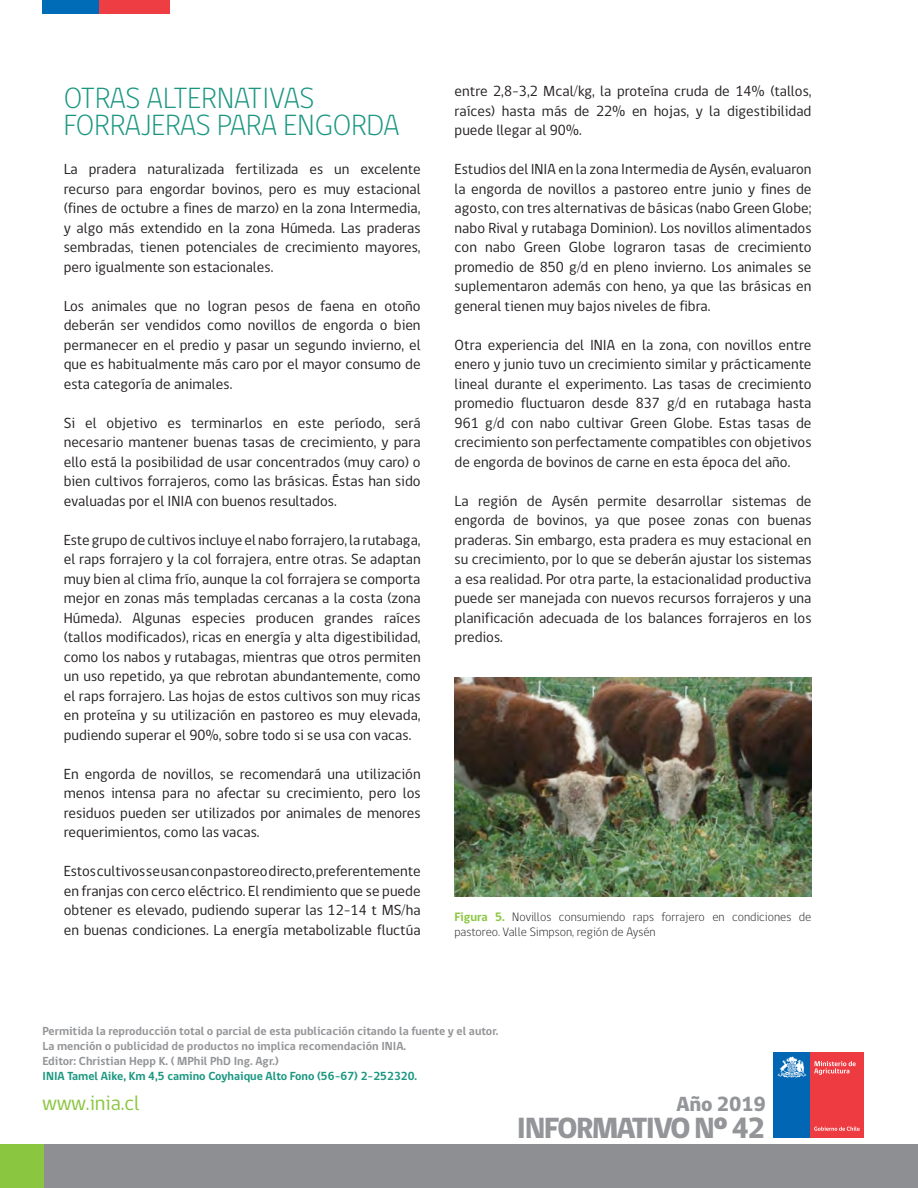
<style>
.page{position:relative;width:918px;height:1188px;background:#fff}
.page>*{position:absolute;margin:0;border:0;box-sizing:border-box;transform-origin:0 0}
.t1{font:300 30px "gob CL";color:#1b9781}
.t2{font:800 30px "gob CL";letter-spacing:-.05em;color:#939598}
.t3{font:21px "gob CL";color:#8bc640}
.t4{font:800 21px "gob CL";letter-spacing:-.01em;color:#939598}
.t5{font:15px/19.5px "gob CL";color:#231f20;text-align:justify}
.t6{font:300 12.45px/15px "gob CL";color:#231f20}
.t7{font:700 12px "gob CL";color:#939598}
.t8{font:700 12px "gob CL";color:#1b9781}
.s1{font-weight:700;color:#8bc640}
</style>
<div class="page">
<div style="left:43px;top:1144px;width:875px;height:44px;background:#8d8f92"></div>
<div style="left:0;top:1144px;width:44px;height:44px;background:#8bc640"></div>
<div style="left:43px;top:0;width:56px;height:14px;background:#006cb7"></div>
<div style="left:99px;top:0;width:71px;height:14px;background:#ee3d43"></div>
<div style="left:773px;top:1053px;width:37px;height:85px;background:#0166b3"></div>
<div style="left:810px;top:1053px;width:54px;height:85px;background:#ee3a41"></div>
<svg style="left:778px;top:1057px;width:28px;height:21px"></svg>
<svg style="left:814px;top:1061px;width:42px;height:14px"></svg>
<svg style="left:814px;top:1127px;width:46px;height:4px"></svg>
<img style="left:455px;top:678px;width:357px;height:219px">
<p class="t1" style="left:64px;top:78px;width:252px">OTRAS ALTERNATIVAS</p>
<p class="t1" style="left:64px;top:105px;width:337px">FORRAJERAS PARA ENGORDA</p>
<p class="t5" style="left:64px;top:160px;width:358px">La pradera naturalizada fertilizada es un excelente recurso para engordar bovinos, pero es muy estacional (fines de octubre a fines de marzo) en la zona Intermedia, y algo más extendido en la zona Húmeda. Las praderas sembradas, tienen potenciales de crecimiento mayores, pero igualmente son estacionales.</p>
<p class="t5" style="left:64px;top:297px;width:358px">Los animales que no logran pesos de faena en otoño deberán ser vendidos como novillos de engorda o bien permanecer en el predio y pasar un segundo invierno, el que es habitualmente más caro por el mayor consumo de esta categoría de animales.</p>
<p class="t5" style="left:64px;top:414px;width:358px">Si el objetivo es terminarlos en este período, será necesario mantener buenas tasas de crecimiento, y para ello está la posibilidad de usar concentrados (muy caro) o bien cultivos forrajeros, como las brásicas. Éstas han sido evaluadas por el INIA con buenos resultados.</p>
<p class="t5" style="left:64px;top:531px;width:358px">Este grupo de cultivos incluye el nabo forrajero, la rutabaga, el raps forrajero y la col forrajera, entre otras. Se adaptan muy bien al clima frío, aunque la col forrajera se comporta mejor en zonas más templadas cercanas a la costa (zona Húmeda). Algunas especies producen grandes raíces (tallos modificados), ricas en energía y alta digestibilidad, como los nabos y rutabagas, mientras que otros permiten un uso repetido, ya que rebrotan abundantemente, como el raps forrajero. Las hojas de estos cultivos son muy ricas en proteína y su utilización en pastoreo es muy elevada, pudiendo superar el 90%, sobre todo si se usa con vacas.</p>
<p class="t5" style="left:64px;top:765px;width:358px">En engorda de novillos, se recomendará una utilización menos intensa para no afectar su crecimiento, pero los residuos pueden ser utilizados por animales de menores requerimientos, como las vacas.</p>
<p class="t5" style="left:64px;top:862px;width:358px">Estos cultivos se usan con pastoreo directo, preferentemente en franjas con cerco eléctrico. El rendimiento que se puede obtener es elevado, pudiendo superar las 12-14 t MS/ha en buenas condiciones. La energía metabolizable fluctúa</p>
<p class="t5" style="left:455px;top:82px;width:358px">entre 2,8-3,2 Mcal/kg, la proteína cruda de 14% (tallos, raíces) hasta más de 22% en hojas, y la digestibilidad puede llegar al 90%.</p>
<p class="t5" style="left:455px;top:160px;width:358px">Estudios del INIA en la zona Intermedia de Aysén, evaluaron la engorda de novillos a pastoreo entre junio y fines de agosto, con tres alternativas de básicas (nabo Green Globe; nabo Rival y rutabaga Dominion). Los novillos alimentados con nabo Green Globe lograron tasas de crecimiento promedio de 850 g/d en pleno invierno. Los animales se suplementaron además con heno, ya que las brásicas en general tienen muy bajos niveles de fibra.</p>
<p class="t5" style="left:455px;top:335px;width:358px">Otra experiencia del INIA en la zona, con novillos entre enero y junio tuvo un crecimiento similar y prácticamente lineal durante el experimento. Las tasas de crecimiento promedio fluctuaron desde 837 g/d en rutabaga hasta 961 g/d con nabo cultivar Green Globe. Estas tasas de crecimiento son perfectamente compatibles con objetivos de engorda de bovinos de carne en esta época del año.</p>
<p class="t5" style="left:455px;top:491px;width:358px">La región de Aysén permite desarrollar sistemas de engorda de bovinos, ya que posee zonas con buenas praderas. Sin embargo, esta pradera es muy estacional en su crecimiento, por lo que se deberán ajustar los sistemas a esa realidad. Por otra parte, la estacionalidad productiva puede ser manejada con nuevos recursos forrajeros y una planificación adecuada de los balances forrajeros en los predios.</p>
<p class="t6" style="left:454px;top:910px;width:358px"><span class="s1">Figura 5.</span> Novillos consumiendo raps forrajero en condiciones de pastoreo. Valle Simpson, región de Aysén</p>
<p class="t7" style="left:43px;top:1023px;width:457px">Permitida la reproducción total o parcial de esta publicación citando la fuente y el autor.</p>
<p class="t7" style="left:43px;top:1038px;width:365px">La mención o publicidad de productos no implica recomendación INIA.</p>
<p class="t7" style="left:43px;top:1053px;width:238px">Editor: Christian Hepp K. ( MPhil PhD Ing. Agr.)</p>
<p class="t8" style="left:43px;top:1068px;width:376px">INIA Tamel Aike, Km 4,5 camino Coyhaique Alto Fono (56-67) 2-252320.</p>
<p class="t3" style="left:43px;top:1089px;width:99px">www.inia.cl</p>
<p class="t4" style="left:677px;top:1090px;width:91px">Año 2019</p>
<p class="t2" style="left:517px;top:1108px;width:250px">INFORMATIVO Nº 42</p>
</div>
